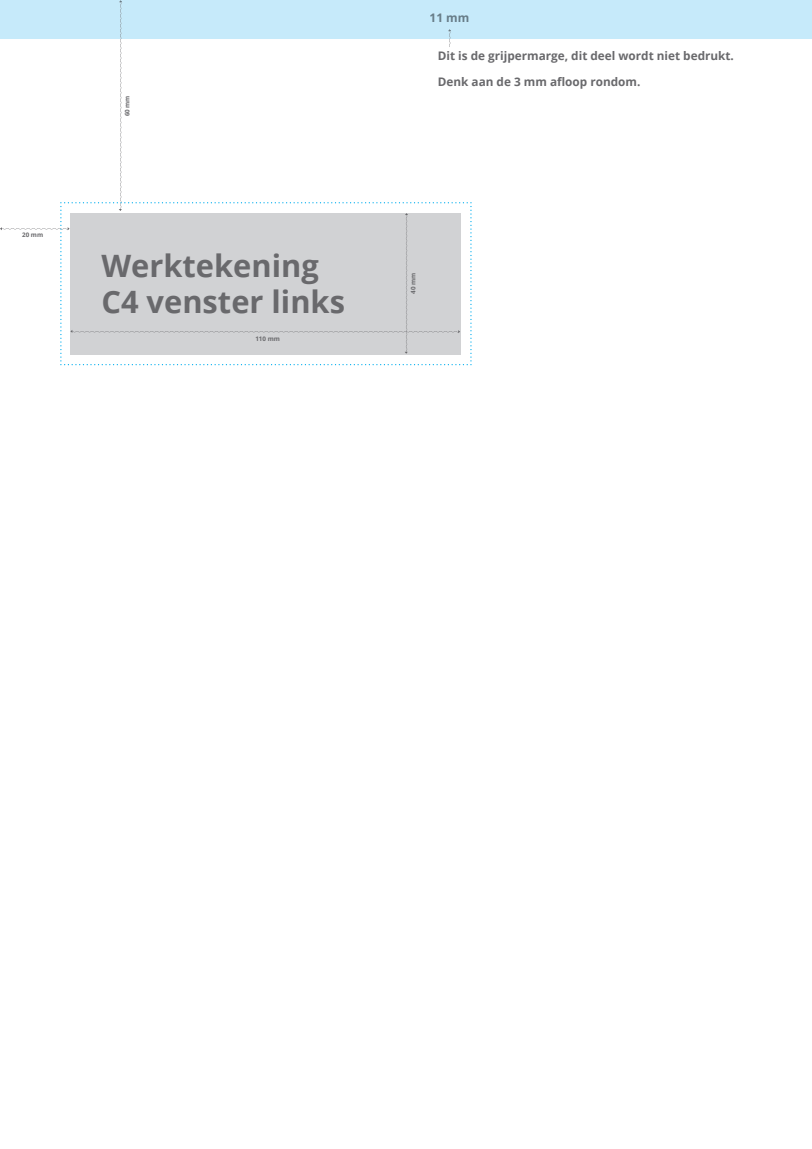
<style>
.page{position:relative;width:812px;height:1149px;background:#fff}
.page>*{position:absolute;margin:0;border:0;box-sizing:border-box;transform-origin:0 0}
.t1{font:700 30.75px "Open Sans";color:#69696c}
.t2{font:700 11.75px "Open Sans";color:#69696c}
.t3{font:700 6.25px "Open Sans";color:#69696c}
</style>
<div class="page">
<svg style="left:0;top:0;width:811px;height:365px"></svg>
<div style="left:430px;top:14px;width:38px;height:8px;background:#c6eafa"></div>
<p class="t3" style="left:22px;top:230px;width:23px">20 mm</p>
<p class="t3" style="left:123px;top:116px;width:23px;rotate:-90deg">60 mm</p>
<h1 class="t1" style="left:101px;top:244px;width:219px">Werktekening</h1>
<h1 class="t1" style="left:101px;top:279px;width:245px">C4 venster links</h1>
<p class="t3" style="left:255px;top:334px;width:26px">110 mm</p>
<p class="t2" style="left:429px;top:10px;width:41px">11 mm</p>
<p class="t2" style="left:438px;top:47px;width:297px">Dit is de grijpermarge, dit deel wordt niet bedrukt.</p>
<p class="t2" style="left:438px;top:74px;width:204px">Denk aan de 3 mm afloop rondom.</p>
<p class="t3" style="left:409px;top:294px;width:23px;rotate:-90deg">40 mm</p>
</div>
